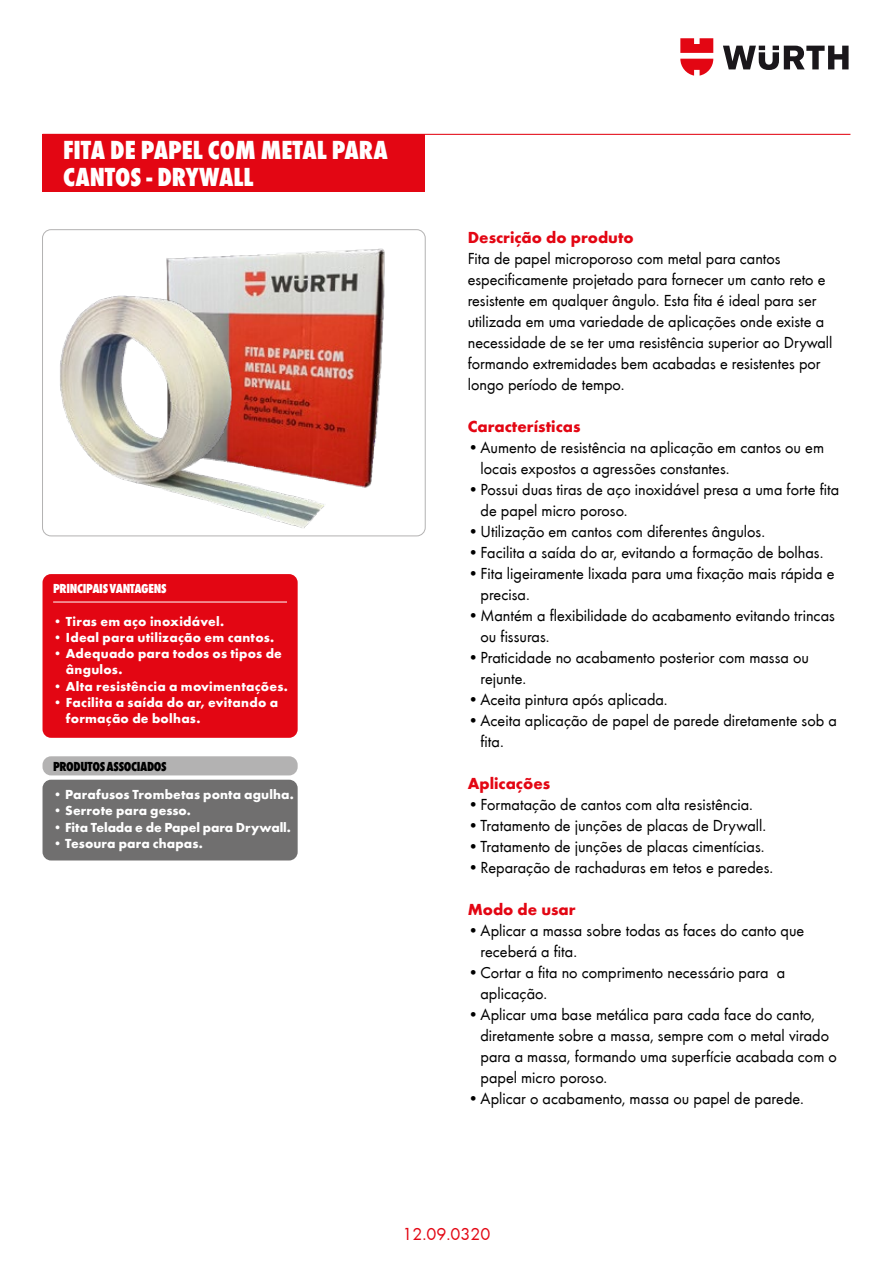
<style>
.page{position:relative;width:893px;height:1263px;background:#fff}
.page>*{position:absolute;margin:0;border:0;box-sizing:border-box;transform-origin:0 0}
.t1{font:800 condensed 27px/27px "Wuerth";color:#fff}
.t2{font:18px "Wuerth";color:#e30613}
.t3{font:16.5px/21px "Wuerth";color:#000}
.t4{font:700 16.5px "Wuerth";color:#e30613}
.t5{font:700 13.5px/16.2px "Wuerth";letter-spacing:.015em;color:#fff}
.t6{font:700 13.5px "Wuerth";letter-spacing:-.005em;color:#fff}
.t7{font:800 condensed 13.5px "Wuerth";letter-spacing:-.025em;color:#fff}
.t8{font:800 condensed 13.5px "Wuerth";letter-spacing:-.025em;color:#000}
</style>
<div class="page">
<hr style="left:43px;top:134px;width:807px;height:1px;background:#e30613">
<div style="left:43px;top:134px;width:382px;height:58px;background:#e30613"></div>
<svg style="left:723px;top:46px;width:126px;height:24px"></svg>
<svg style="left:680px;top:38px;width:33px;height:38px"></svg>
<div style="left:43px;top:574px;width:255px;height:164px;background:#e30613;border-radius:9px"></div>
<div style="left:43px;top:780px;width:255px;height:80px;background:#706f6f;border-radius:9px"></div>
<div style="left:43px;top:756px;width:255px;height:19px;background:#b3b2b2;border-radius:9px"></div>
<hr style="left:53px;top:602px;width:234px;height:1px;background:#fff">
<img style="left:166px;top:248px;width:219px;height:31px">
<img style="left:42px;top:279px;width:370px;height:258px">
<h1 class="t1" style="left:63px;top:135px;width:326px">FITA DE PAPEL COM METAL PARA<br>CANTOS - DRYWALL</h1>
<p class="t7" style="left:53px;top:579px;width:115px">PRINCIPAIS VANTAGENS</p>
<p class="t5" style="left:53px;top:612px;width:173px">• Tiras em aço inoxidável.</p>
<p class="t5" style="left:53px;top:628px;width:223px">• Ideal para utilização em cantos.</p>
<p class="t5" style="left:66px;top:644px;width:218px;text-indent:-13px">• Adequado para todos os tipos de ângulos.</p>
<p class="t5" style="left:53px;top:677px;width:236px">• Alta resistência a movimentações.</p>
<p class="t5" style="left:66px;top:693px;width:214px;text-indent:-13px">• Facilita a saída do ar, evitando a formação de bolhas.</p>
<p class="t8" style="left:53px;top:757px;width:115px">PRODUTOS ASSOCIADOS</p>
<p class="t5" style="left:53px;top:785px;width:242px">• Parafusos Trombetas ponta agulha.</p>
<p class="t5" style="left:53px;top:802px;width:139px">• Serrote para gesso.</p>
<p class="t6" style="left:53px;top:817px;width:239px">• Fita Telada e de Papel para Drywall.</p>
<p class="t5" style="left:53px;top:834px;width:151px">• Tesoura para chapas.</p>
<p class="t4" style="left:468px;top:225px;width:168px">Descrição do produto</p>
<p class="t3" style="left:468px;top:247px;width:366px">Fita de papel microporoso com metal para cantos especificamente projetado para fornecer um canto reto e resistente em qualquer ângulo. Esta fita é ideal para ser utilizada em uma variedade de aplicações onde existe a necessidade de se ter uma resistência superior ao Drywall formando extremidades bem acabadas e resistentes por longo período de tempo.</p>
<p class="t4" style="left:468px;top:414px;width:114px">Características</p>
<p class="t3" style="left:480px;top:436px;width:345px;text-indent:-13px">•Aumento de resistência na aplicação em cantos ou em locais expostos a agressões constantes.</p>
<p class="t3" style="left:480px;top:478px;width:360px;text-indent:-13px">•Possui duas tiras de aço inoxidável presa a uma forte fita de papel micro poroso.</p>
<p class="t3" style="left:468px;top:520px;width:299px">•Utilização em cantos com diferentes ângulos.</p>
<p class="t3" style="left:468px;top:541px;width:357px">•Facilita a saída do ar, evitando a formação de bolhas.</p>
<p class="t3" style="left:480px;top:562px;width:355px;text-indent:-13px">•Fita ligeiramente lixada para uma fixação mais rápida e precisa.</p>
<p class="t3" style="left:480px;top:604px;width:356px;text-indent:-13px">•Mantém a flexibilidade do acabamento evitando trincas ou fissuras.</p>
<p class="t3" style="left:480px;top:646px;width:330px;text-indent:-13px">•Praticidade no acabamento posterior com massa ou rejunte.</p>
<p class="t3" style="left:468px;top:688px;width:201px">•Aceita pintura após aplicada.</p>
<p class="t3" style="left:480px;top:709px;width:358px;text-indent:-13px">•Aceita aplicação de papel de parede diretamente sob a fita.</p>
<p class="t4" style="left:468px;top:771px;width:84px">Aplicações</p>
<p class="t3" style="left:468px;top:793px;width:287px">•Formatação de cantos com alta resistência.</p>
<p class="t3" style="left:468px;top:814px;width:300px">•Tratamento de junções de placas de Drywall.</p>
<p class="t3" style="left:468px;top:835px;width:298px">•Tratamento de junções de placas cimentícias.</p>
<p class="t3" style="left:468px;top:856px;width:307px">•Reparação de rachaduras em tetos e paredes.</p>
<p class="t4" style="left:468px;top:897px;width:109px">Modo de usar</p>
<p class="t3" style="left:480px;top:919px;width:325px;text-indent:-13px">•Aplicar a massa sobre todas as faces do canto que receberá a fita.</p>
<p class="t3" style="left:480px;top:961px;width:306px;text-indent:-13px">•Cortar a fita no comprimento necessário para a aplicação.</p>
<p class="t3" style="left:480px;top:1003px;width:358px;text-indent:-13px">•Aplicar uma base metálica para cada face do canto, diretamente sobre a massa, sempre com o metal virado para a massa, formando uma superfície acabada com o papel micro poroso.</p>
<p class="t3" style="left:468px;top:1087px;width:338px">•Aplicar o acabamento, massa ou papel de parede.</p>
<p class="t2" style="left:403px;top:1221px;width:89px">12.09.0320</p>
</div>
